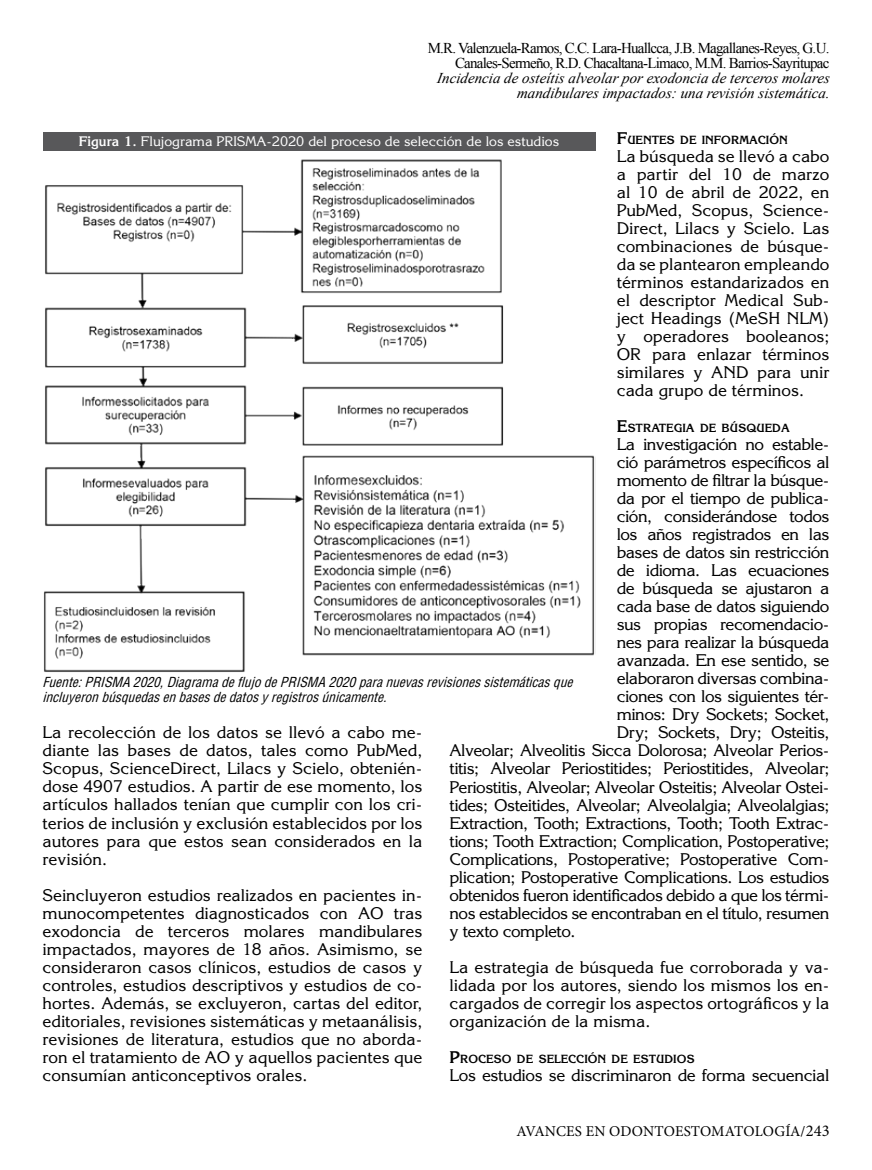
<style>
.page{position:relative;width:872px;height:1170px;background:#fff}
.page>*{position:absolute;margin:0;border:0;box-sizing:border-box;transform-origin:0 0}
.t1{font:16.5px/18px "Korinna Std";letter-spacing:-.03em;color:#000;text-align:justify}
.t2{font:15px/15px "Times New Roman";letter-spacing:-.05em;color:#000;text-align:right}
.t3{font:italic 15px/15px "Times New Roman";color:#000;text-align:right}
.t4{font:15px "Minion Pro";color:#000}
.t5{font:italic condensed 13.5px/15px "Helvetica LT Std";color:#000}
.t6{font:13.5px "Korinna Std";color:#fff}
.t7{font:700 11.55px "Korinna Std";color:#000}
.s1{font-size:16.5px}
.s2{font-weight:700}
</style>
<div class="page">
<div style="left:43px;top:132px;width:552px;height:19px;background:#58585a"></div>
<img style="left:44px;top:159px;width:551px;height:513px">
<p class="t2" style="left:428px;top:40px;width:403px">M.R. Valenzuela-Ramos, C.C. Lara-Huallcca, J.B. Magallanes-Reyes, G.U.<br>Canales-Sermeño, R.D. Chacaltana-Limaco, M.M. Barrios-Sayritupac</p>
<p class="t3" style="left:437px;top:70px;width:396px">Incidencia de osteítis alveolar por exodoncia de terceros molares mandibulares impactados: una revisión sistemática.</p>
<p class="t7" style="left:617px;top:133px;width:173px"><span class="s1">F</span>UENTES DE INFORMACIÓN</p>
<p class="t1" style="left:617px;top:147px;width:214px">La búsqueda se llevó a cabo a partir del 10 de marzo al 10 de abril de 2022, en PubMed, Scopus, Science-Direct, Lilacs y Scielo. Las combinaciones de búsque&shy;da se plantearon empleando términos estandarizados en el descriptor Medical Sub&shy;ject Headings (MeSH NLM) y operadores booleanos; OR para enlazar términos similares y AND para unir cada grupo de términos.</p>
<p class="t7" style="left:617px;top:421px;width:175px"><span class="s1">E</span>STRATEGIA DE BÚSQUEDA</p>
<p class="t1" style="left:617px;top:435px;width:214px">La investigación no estable-</p>
<p class="t1" style="left:617px;top:453px;width:214px">ció parámetros específicos al</p>
<p class="t1" style="left:617px;top:471px;width:214px">momento de filtrar la búsque-</p>
<p class="t1" style="left:617px;top:489px;width:214px">da por el tiempo de publica-</p>
<p class="t1" style="left:617px;top:507px;width:214px">ción, considerándose todos</p>
<p class="t1" style="left:617px;top:525px;width:214px">los años registrados en las</p>
<p class="t1" style="left:617px;top:543px;width:214px">bases de datos sin restricción</p>
<p class="t1" style="left:617px;top:561px;width:214px">de idioma. Las ecuaciones</p>
<p class="t1" style="left:617px;top:579px;width:214px">de búsqueda se ajustaron a</p>
<p class="t1" style="left:617px;top:597px;width:214px">cada base de datos siguiendo</p>
<p class="t1" style="left:617px;top:615px;width:214px">sus propias recomendacio-</p>
<p class="t1" style="left:617px;top:633px;width:214px">nes para realizar la búsqueda</p>
<p class="t1" style="left:617px;top:651px;width:214px">avanzada. En ese sentido, se</p>
<p class="t1" style="left:617px;top:669px;width:214px">elaboraron diversas combina-</p>
<p class="t1" style="left:617px;top:687px;width:214px">ciones con los siguientes tér-</p>
<p class="t1" style="left:617px;top:705px;width:214px">minos: Dry Sockets; Socket,</p>
<p class="t1" style="left:617px;top:723px;width:214px">Dry; Sockets, Dry; Osteitis,</p>
<p class="t1" style="left:449px;top:741px;width:381px">Alveolar; Alveolitis Sicca Dolorosa; Alveolar Perios-</p>
<p class="t1" style="left:449px;top:759px;width:381px">titis; Alveolar Periostitides; Periostitides, Alveolar;</p>
<p class="t1" style="left:449px;top:777px;width:381px">Periostitis, Alveolar; Alveolar Osteitis; Alveolar Ostei-</p>
<p class="t1" style="left:449px;top:795px;width:381px">tides; Osteitides, Alveolar; Alveolalgia; Alveolalgias;</p>
<p class="t1" style="left:449px;top:813px;width:381px">Extraction, Tooth; Extractions, Tooth; Tooth Extrac-</p>
<p class="t1" style="left:449px;top:831px;width:381px">tions; Tooth Extraction; Complication, Postoperative;</p>
<p class="t1" style="left:449px;top:849px;width:381px">Complications, Postoperative; Postoperative Com-</p>
<p class="t1" style="left:449px;top:867px;width:381px">plication; Postoperative Complications. Los estudios</p>
<p class="t1" style="left:449px;top:885px;width:381px">obtenidos fueron identificados debido a que los térmi-</p>
<p class="t1" style="left:449px;top:903px;width:381px">nos establecidos se encontraban en el título, resumen</p>
<p class="t1" style="left:449px;top:921px;width:127px">y texto completo.</p>
<p class="t1" style="left:449px;top:957px;width:381px">La estrategia de búsqueda fue corroborada y va&shy;lidada por los autores, siendo los mismos los en&shy;cargados de corregir los aspectos ortográficos y la organización de la misma.</p>
<p class="t7" style="left:449px;top:1051px;width:247px"><span class="s1">P</span>ROCESO DE SELECCIÓN DE ESTUDIOS</p>
<p class="t1" style="left:449px;top:1065px;width:381px">Los estudios se discriminaron de forma secuencial</p>
<p class="t6" style="left:79px;top:132px;width:482px"><span class="s2">Figura 1.</span> Flujograma PRISMA-2020 del proceso de selección de los estudios</p>
<p class="t5" style="left:43px;top:674px;width:536px">Fuente:PRISMA2020,DiagramadeflujodePRISMA2020paranuevasrevisionessistemáticasque incluyeronbúsquedasenbasesdedatosyregistrosúnicamente.</p>
<p class="t1" style="left:43px;top:723px;width:381px">La recolección de los datos se llevó a cabo me&shy;diante las bases de datos, tales como PubMed, Scopus, ScienceDirect, Lilacs y Scielo, obtenién&shy;dose 4907 estudios. A partir de ese momento, los artículos hallados tenían que cumplir con los cri&shy;terios de inclusión y exclusión establecidos por los autores para que estos sean considerados en la revisión.</p>
<p class="t1" style="left:43px;top:885px;width:381px">Seincluyeron estudios realizados en pacientes in&shy;munocompetentes diagnosticados con AO tras exodoncia de terceros molares mandibulares impactados, mayores de 18 años. Asimismo, se consideraron casos clínicos, estudios de casos y controles, estudios descriptivos y estudios de co&shy;hortes. Además, se excluyeron, cartas del editor, editoriales, revisiones sistemáticas y metaanálisis, revisiones de literatura, estudios que no aborda&shy;ron el tratamiento de AO y aquellos pacientes que consumían anticonceptivos orales.</p>
<p class="t4" style="left:516px;top:1120px;width:315px">AVANCES EN ODONTOESTOMATOLOGÍA/<span class="s1">243</span></p>
</div>
